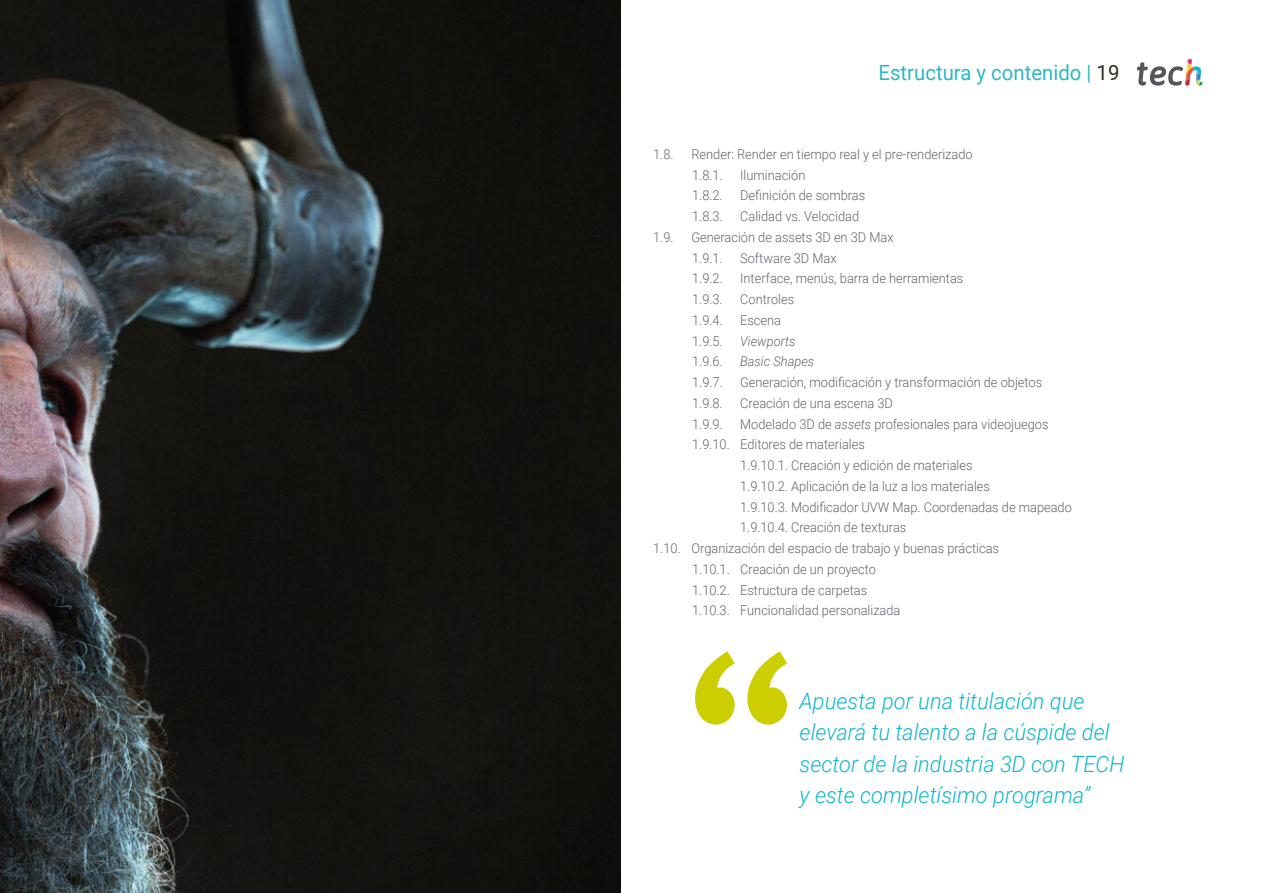
<style>
.page{position:relative;width:1263px;height:893px;background:#fff}
.page>*{position:absolute;margin:0;border:0;box-sizing:border-box;transform-origin:0 0}
.t1{font:italic 300 22.5px/31.5px "Roboto";color:#0fb6cf}
.t2{font:21px "Roboto";color:#2db8c5}
.t3{font:300 13.5px/20.7px "Roboto";color:#61646a;scale:.95 1}
.t4{font:italic 300 13.5px "Roboto";color:#61646a;scale:.95 1}
.s1{color:#312e20}
.s2{font-style:italic}
</style>
<div class="page">
<svg style="left:1137px;top:59px;width:65px;height:27px"></svg>
<img style="left:0;top:0;width:621px;height:893px">
<svg style="left:695px;top:651px;width:92px;height:74px"></svg>
<h2 class="t2" style="left:878px;top:57px;width:242px">Estructura y contenido | <span class="s1">19</span></h2>
<p class="t3" style="left:653px;top:143px;width:23px">1.8.</p>
<p class="t3" style="left:691px;top:143px;width:298px">Render: Render en tiempo real y el pre-renderizado<br>1.8.1.</p>
<p class="t3" style="left:740px;top:164px;width:70px">Iluminación</p>
<p class="t3" style="left:692px;top:185px;width:34px">1.8.2.</p>
<p class="t3" style="left:740px;top:185px;width:133px">Definición de sombras</p>
<p class="t3" style="left:692px;top:206px;width:34px">1.8.3.</p>
<p class="t3" style="left:740px;top:206px;width:127px">Calidad vs. Velocidad</p>
<p class="t3" style="left:653px;top:226px;width:23px">1.9.</p>
<p class="t3" style="left:691px;top:226px;width:214px">Generación de assets 3D en 3D Max<br>1.9.1.</p>
<p class="t3" style="left:740px;top:247px;width:103px">Software 3D Max</p>
<p class="t3" style="left:692px;top:268px;width:34px">1.9.2.</p>
<p class="t3" style="left:740px;top:268px;width:236px">Interface, menús, barra de herramientas</p>
<p class="t3" style="left:692px;top:289px;width:34px">1.9.3.</p>
<p class="t3" style="left:740px;top:289px;width:58px">Controles</p>
<p class="t3" style="left:692px;top:309px;width:34px">1.9.4.</p>
<p class="t3" style="left:740px;top:309px;width:45px">Escena</p>
<p class="t3" style="left:692px;top:330px;width:34px">1.9.5.</p>
<p class="t4" style="left:740px;top:331px;width:60px">Viewports</p>
<p class="t3" style="left:692px;top:351px;width:34px">1.9.6.</p>
<p class="t4" style="left:740px;top:352px;width:79px">Basic Shapes</p>
<p class="t3" style="left:692px;top:372px;width:34px">1.9.7.</p>
<p class="t3" style="left:740px;top:372px;width:319px">Generación, modificación y transformación de objetos</p>
<p class="t3" style="left:692px;top:392px;width:34px">1.9.8.</p>
<p class="t3" style="left:740px;top:392px;width:162px">Creación de una escena 3D</p>
<p class="t3" style="left:692px;top:413px;width:34px">1.9.9.</p>
<p class="t3" style="left:740px;top:413px;width:326px">Modelado 3D de <span class="s2">assets</span> profesionales para videojuegos</p>
<p class="t3" style="left:692px;top:434px;width:183px">1.9.10. Editores de materiales</p>
<p class="t3" style="left:740px;top:455px;width:246px">1.9.10.1. Creación y edición de materiales</p>
<p class="t3" style="left:740px;top:475px;width:264px">1.9.10.2. Aplicación de la luz a los materiales</p>
<p class="t3" style="left:740px;top:496px;width:351px">1.9.10.3. Modificador UVW Map. Coordenadas de mapeado</p>
<p class="t3" style="left:740px;top:517px;width:176px">1.9.10.4. Creación de texturas</p>
<p class="t3" style="left:653px;top:538px;width:366px">1.10. Organización del espacio de trabajo y buenas prácticas</p>
<p class="t3" style="left:692px;top:558px;width:195px">1.10.1. Creación de un proyecto</p>
<p class="t3" style="left:692px;top:579px;width:186px">1.10.2. Estructura de carpetas</p>
<p class="t3" style="left:692px;top:600px;width:221px">1.10.3. Funcionalidad personalizada</p>
<h1 class="t1" style="left:800px;top:684px;width:326px">Apuesta por una titulación que elevará tu talento a la cúspide del sector de la industria 3D con TECH y este completísimo programa”</h1>
</div>
